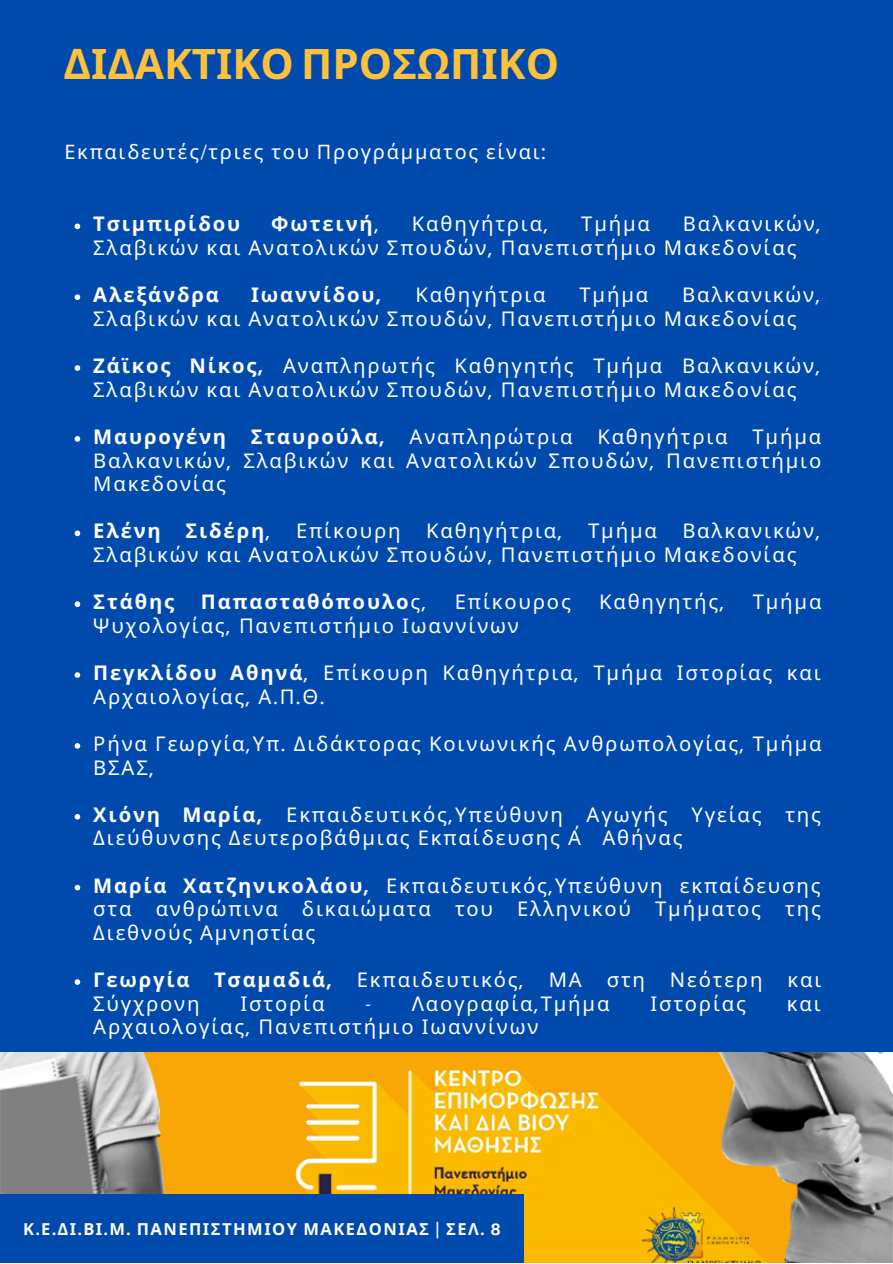
<style>
.page{position:relative;width:893px;height:1264px;background:#fff}
.page>*{position:absolute;margin:0;border:0;box-sizing:border-box;transform-origin:0 0}
.t1{font:700 42px "Noto Sans";color:#ffc13a}
.t2{font:20.25px/23.5px "Noto Sans";letter-spacing:.09em;color:#fff}
.t3{font:700 20.25px "Noto Sans";letter-spacing:.09em;color:#fff}
.t4{font:19.95px "Noto Sans";letter-spacing:.09em;color:#fff}
.t5{font:700 16.5px "Noto Sans";letter-spacing:.09em;color:#fff}
.s1{font-family:"Aileron"}
.s2{font-family:"Aileron";font-weight:400}
.s3{font-weight:700}
.s4{font-family:"Aileron";font-weight:700}
.s5{font-weight:400}
</style>
<div class="page">
<div style="left:0;top:0;width:892px;height:1262px;background:#004aad"></div>
<img style="left:0;top:1052px;width:892px;height:210px">
<div style="left:0;top:1194px;width:524px;height:68px;background:#004aad"></div>
<svg style="left:75px;top:223px;width:5px;height:6px"></svg>
<svg style="left:75px;top:294px;width:5px;height:6px"></svg>
<svg style="left:75px;top:365px;width:5px;height:6px"></svg>
<svg style="left:75px;top:436px;width:5px;height:5px"></svg>
<svg style="left:75px;top:530px;width:5px;height:6px"></svg>
<svg style="left:75px;top:601px;width:5px;height:6px"></svg>
<svg style="left:75px;top:672px;width:5px;height:6px"></svg>
<svg style="left:75px;top:743px;width:5px;height:5px"></svg>
<svg style="left:75px;top:814px;width:5px;height:5px"></svg>
<svg style="left:75px;top:884px;width:5px;height:6px"></svg>
<svg style="left:75px;top:979px;width:5px;height:5px"></svg>
<p class="t1" style="left:63px;top:34px;width:497px">ΔΙΔΑΚΤΙΚΟ ΠΡΟΣΩΠΙΚΟ</p>
<p class="t4" style="left:64px;top:138px;width:483px">Εκπαιδευτές<span class="s1">/</span>τριες του Προγράμματος είναι<span class="s1">:</span></p>
<p class="t2" style="left:93px;top:212px;width:729px;text-indent:589px">Βαλκανικών<span class="s1">,<br></span>Σλαβικών και Ανατολικών Σπουδών<span class="s1">,</span> Πανεπιστήμιο Μακεδονίας</p>
<p class="t3" style="left:93px;top:280px;width:127px">Αλεξάνδρα</p>
<p class="t3" style="left:251px;top:280px;width:132px">Ιωαννίδου<span class="s1">,</span></p>
<p class="t2" style="left:415px;top:282px;width:132px">Καθηγήτρια</p>
<p class="t2" style="left:579px;top:282px;width:70px">Τμήμα</p>
<p class="t3" style="left:93px;top:210px;width:148px">Τσιμπιρίδου</p>
<p class="t3" style="left:271px;top:210px;width:109px">Φωτεινή<span class="s2">,</span></p>
<p class="t2" style="left:412px;top:212px;width:138px">Καθηγήτρια<span class="s1">,</span></p>
<p class="t2" style="left:581px;top:212px;width:70px">Τμήμα</p>
<p class="t2" style="left:93px;top:282px;width:728px;text-indent:589px">Βαλκανικών<span class="s1">,<br></span>Σλαβικών και Ανατολικών Σπουδών<span class="s1">,</span> Πανεπιστήμιο Μακεδονίας</p>
<p class="t2" style="left:93px;top:353px;width:728px"><span class="s3">Ζάϊκος Νίκος</span><span class="s4">,</span> Αναπληρωτής Καθηγητής Τμήμα Βαλκανικών<span class="s1">,<br></span>Σλαβικών και Ανατολικών Σπουδών<span class="s1">,</span> Πανεπιστήμιο Μακεδονίας</p>
<p class="t2" style="left:93px;top:424px;width:729px;text-align:justify"><span class="s3">Μαυρογένη Σταυρούλα</span><span class="s4">,</span> Αναπληρώτρια Καθηγήτρια Τμήμα Βαλκανικών<span class="s1">,</span> Σλαβικών και Ανατολικών Σπουδών<span class="s1">,</span> Πανεπιστήμιο Μακεδονίας</p>
<p class="t3" style="left:93px;top:517px;width:179px">Ελένη Σιδέρη<span class="s2">,</span></p>
<p class="t2" style="left:296px;top:519px;width:106px">Επίκουρη</p>
<p class="t2" style="left:426px;top:519px;width:138px">Καθηγήτρια<span class="s1">,</span></p>
<p class="t2" style="left:588px;top:519px;width:70px">Τμήμα</p>
<p class="t2" style="left:93px;top:519px;width:728px;text-indent:589px">Βαλκανικών<span class="s1">,<br></span>Σλαβικών και Ανατολικών Σπουδών<span class="s1">,</span> Πανεπιστήμιο Μακεδονίας</p>
<p class="t3" style="left:93px;top:587px;width:82px">Στάθης</p>
<p class="t3" style="left:201px;top:587px;width:227px">Παπασταθόπουλο<span class="s5">ς</span><span class="s2">,</span></p>
<p class="t2" style="left:455px;top:589px;width:117px">Επίκουρος</p>
<p class="t2" style="left:599px;top:589px;width:127px">Καθηγητής<span class="s1">,</span></p>
<p class="t2" style="left:752px;top:589px;width:70px">Τμήμα</p>
<p class="t2" style="left:93px;top:613px;width:427px">Ψυχολογίας<span class="s1">,</span> Πανεπιστήμιο Ιωαννίνων</p>
<p class="t2" style="left:93px;top:660px;width:729px"><span class="s3">Πεγκλίδου Αθηνά</span><span class="s1">,</span> Επίκουρη Καθηγήτρια<span class="s1">,</span> Τμήμα Ιστορίας και<br>Αρχαιολογίας<span class="s1">,</span> Α<span class="s1">.</span>Π<span class="s1">.</span>Θ<span class="s1">.</span></p>
<p class="t2" style="left:93px;top:731px;width:729px">Ρήνα Γεωργία<span class="s1">,</span>Υπ<span class="s1">.</span> Διδάκτορας Κοινωνικής Ανθρωπολογίας<span class="s1">,</span> Τμήμα<br>ΒΣΑΣ<span class="s1">,</span></p>
<p class="t2" style="left:93px;top:802px;width:729px"><span class="s3">Χιόνη Μαρία</span><span class="s4">,</span> Εκπαιδευτικός<span class="s1">,</span>Υπεύθυνη Αγωγής Υγείας της<br>Διεύθυνσης Δευτεροβάθμιας Εκπαίδευσης Α΄ Αθήνας</p>
<p class="t2" style="left:93px;top:873px;width:729px;text-align:justify"><span class="s3">Μαρία Χατζηνικολάου</span><span class="s4">,</span> Εκπαιδευτικός<span class="s1">,</span>Υπεύθυνη εκπαίδευσης στα ανθρώπινα δικαιώματα του Ελληνικού Τμήματος της Διεθνούς Αμνηστίας</p>
<p class="t2" style="left:93px;top:967px;width:729px"><span class="s3">Γεωργία Τσαμαδιά</span><span class="s4">,</span> Εκπαιδευτικός<span class="s1">,</span> ΜΑ στη Νεότερη και<br>Σύγχρονη</p>
<p class="t2" style="left:240px;top:991px;width:85px">Ιστορία</p>
<p class="t2" style="left:365px;top:991px;width:245px"><span class="s1">-</span> Λαογραφία<span class="s1">,</span>Τμήμα</p>
<p class="t2" style="left:650px;top:991px;width:97px">Ιστορίας</p>
<p class="t2" style="left:786px;top:991px;width:35px">και</p>
<p class="t2" style="left:93px;top:1014px;width:447px">Αρχαιολογίας<span class="s1">,</span> Πανεπιστήμιο Ιωαννίνων</p>
<p class="t5" style="left:23px;top:1217px;width:479px">Κ<span class="s1">.</span>Ε<span class="s1">.</span>ΔΙ<span class="s1">.</span>ΒΙ<span class="s1">.</span>Μ<span class="s1">.</span> ΠΑΝΕΠΙΣΤΗΜΙΟΥ ΜΑΚΕΔΟΝΙΑΣ <span class="s1">|</span> ΣΕΛ<span class="s1">. 8</span></p>
</div>
